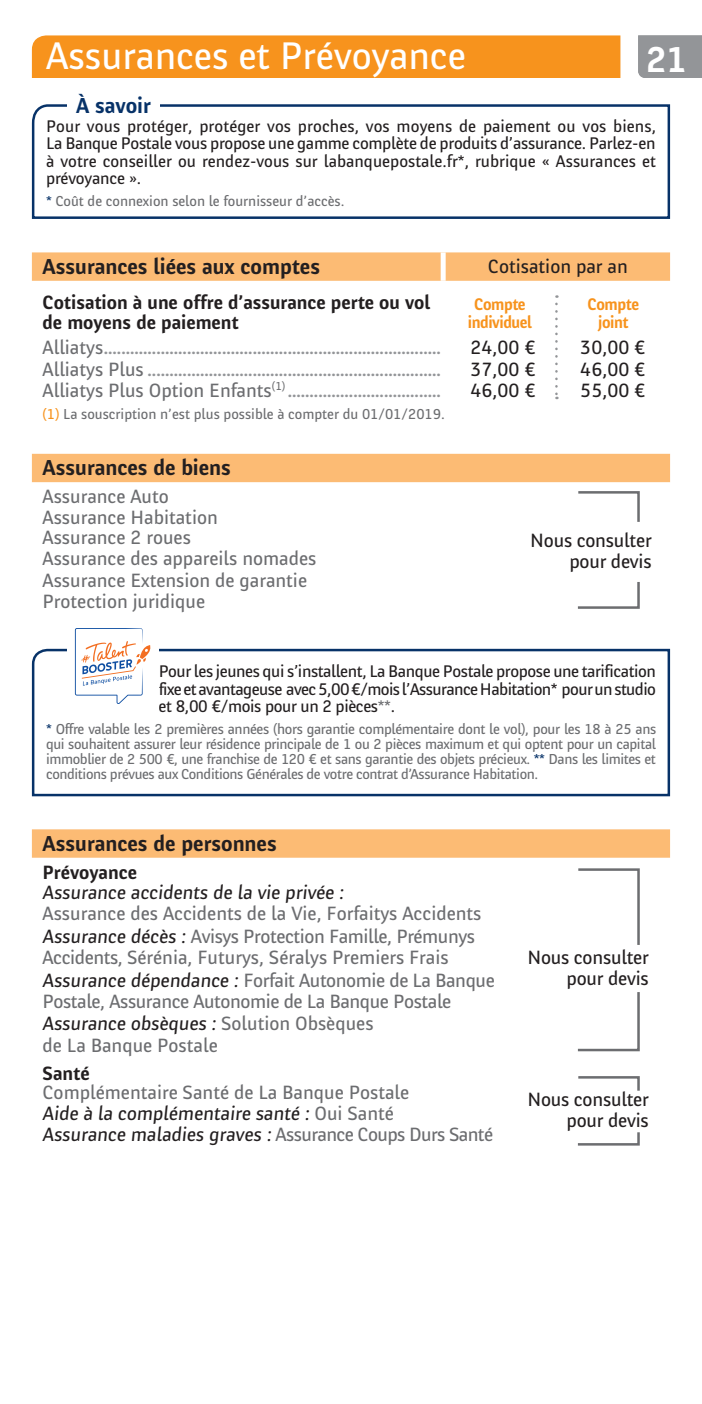
<style>
.page{position:relative;width:702px;height:1404px;background:#fff}
.page>*{position:absolute;margin:0;border:0;box-sizing:border-box;transform-origin:0 0}
.t1{font:40px "LBP";color:#fff}
.t2{font:700 37.5px "LBP";color:#fff}
.t3{font:700 22.5px "LBP";color:#231f20}
.t4{font:700 22.5px "LBP";color:#073268}
.t5{font:20px/21px "LBP";color:#6c6d70}
.t6{font:20px/21.8px "LBP";letter-spacing:-.02em;color:#6c6d70}
.t7{font:20px/21.2px "LBP";letter-spacing:-.01em;color:#231f20;text-align:right}
.t8{font:700 20px/20px "LBP";color:#231f20}
.t9{font:17.5px/17.5px "LBP";letter-spacing:-.015em;color:#231f20;text-align:justify}
.t10{font:700 17.5px "LBP";color:#939598}
.t11{font:700 17.5px/17.5px "LBP";letter-spacing:-.025em;color:#f7931d;text-align:center;scale:.95 1}
.t12{font:15px/15px "LBP";color:#6c6d70;text-align:justify}
.s1{color:#073268}
.s2{font-weight:400;font-size:20px;color:#6c6d70}
.s3{color:#f7931d}
.s4{color:#6c6d70}
.s5{color:#231f20}
</style>
<div class="page">
<div style="left:32px;top:35px;width:588px;height:43px;background:#f7931d"></div>
<svg style="left:555px;top:304px;width:2px;height:95px"></svg>
<svg style="left:32px;top:252px;width:638px;height:29px;background:#fcbc77"></svg>
<div style="left:440px;top:252px;width:5px;height:29px;background:#fff"></div>
<svg style="left:31px;top:104px;width:640px;height:115px"></svg>
<div style="left:67px;top:89px;width:92px;height:29px;background:#fff"></div>
<div style="left:32px;top:829px;width:638px;height:28px;background:#fcbb74"></div>
<svg style="left:578px;top:1076px;width:62px;height:15px"></svg>
<svg style="left:578px;top:868px;width:62px;height:77px"></svg>
<svg style="left:577px;top:1132px;width:63px;height:14px"></svg>
<svg style="left:577px;top:992px;width:63px;height:60px"></svg>
<div style="left:32px;top:454px;width:638px;height:28px;background:#fcbb74"></div>
<svg style="left:578px;top:491px;width:62px;height:31px"></svg>
<svg style="left:577px;top:582px;width:63px;height:27px"></svg>
<svg style="left:31px;top:648px;width:640px;height:149px"></svg>
<div style="left:67px;top:623px;width:92px;height:87px;background:#fff"></div>
<svg style="left:75px;top:628px;width:76px;height:76px"></svg>
<div style="left:638px;top:35px;width:64px;height:43px;background:#939598"></div>
<h1 class="t1" style="left:46px;top:35px;width:421px">Assurances et Prévoyance</h1>
<h2 class="t2" style="left:646px;top:39px;width:43px">21</h2>
<h3 class="t4" style="left:76px;top:93px;width:76px">À savoir</h3>
<p class="t9" style="left:46px;top:117px;width:611px">Pour vous protéger, protéger vos proches, vos moyens de paiement ou vos biens, La Banque Postale vous propose une gamme complète de produits d’assurance. Parlez-en à votre conseiller ou rendez-vous sur labanquepostale.fr*, rubrique « Assurances et prévoyance ».</p>
<p class="t12" style="left:46px;top:194px;width:300px"><span class="s1">*</span> Coût de connexion selon le fournisseur d’accès.</p>
<h3 class="t3" style="left:43px;top:254px;width:279px">Assurances liées aux comptes</h3>
<h3 class="t7" style="left:488px;top:256px;width:141px">Cotisation par an</h3>
<h3 class="t8" style="left:43px;top:292px;width:389px">Cotisation à une offre d’assurance perte ou vol de moyens de paiement</h3>
<p class="t11" style="left:468px;top:296px;width:69px">Compte individuel</p>
<p class="t11" style="left:587px;top:296px;width:56px">Compte joint</p>
<p class="t10" style="left:43px;top:339px;width:400px"><span class="s2">Alliatys</span>.............................................................................</p>
<h3 class="t7" style="left:470px;top:337px;width:66px">24,00 €</h3>
<h3 class="t7" style="left:580px;top:337px;width:66px">30,00 €</h3>
<p class="t10" style="left:43px;top:360px;width:400px"><span class="s2">Alliatys Plus</span> ...................................................................</p>
<h3 class="t7" style="left:470px;top:358px;width:66px">37,00 €</h3>
<h3 class="t7" style="left:580px;top:358px;width:66px">46,00 €</h3>
<p class="t10" style="left:43px;top:382px;width:400px"><span class="s2">Alliatys Plus Option Enfants</span><sup>(1)</sup> ...................................</p>
<h3 class="t7" style="left:470px;top:380px;width:66px">46,00 €</h3>
<h3 class="t7" style="left:580px;top:380px;width:66px">55,00 €</h3>
<p class="t12" style="left:43px;top:406px;width:404px"><span class="s3">(1)</span> La souscription n’est plus possible à compter du 01/01/2019.</p>
<h3 class="t3" style="left:43px;top:455px;width:190px">Assurances de biens</h3>
<h3 class="t5" style="left:43px;top:486px;width:275px">Assurance Auto<br>Assurance Habitation<br>Assurance 2 roues<br>Assurance des appareils nomades<br>Assurance Extension de garantie<br>Protection juridique</h3>
<h3 class="t7" style="left:530px;top:530px;width:123px">Nous consulter pour devis</h3>
<p class="t9" style="left:159px;top:663px;width:499px">Pour les jeunes qui s’installent, La Banque Postale propose une tarification fixe et avantageuse avec 5,00 €/mois l’Assurance Habitation* pour un studio et 8,00 €/mois pour un 2 pièces<span class="s4">**</span>.</p>
<p class="t12" style="left:46px;top:722px;width:611px"><span class="s1">*</span> Offre valable les 2 premières années (hors garantie complémentaire dont le vol), pour les 18 à 25 ans qui souhaitent assurer leur résidence principale de 1 ou 2 pièces maximum et qui optent pour un capital immoblier de 2 500 €, une franchise de 120 € et sans garantie des objets précieux. <span class="s1">**</span> Dans les limites et conditions prévues aux Conditions Générales de votre contrat d’Assurance Habitation.</p>
<h3 class="t3" style="left:43px;top:831px;width:236px">Assurances de personnes</h3>
<h3 class="t8" style="left:43px;top:862px;width:96px">Prévoyance</h3>
<h3 class="t7" style="left:43px;top:881px;width:305px">Assurance accidents de la vie privée :</h3>
<h3 class="t5" style="left:43px;top:902px;width:440px">Assurance des Accidents de la Vie, Forfaitys Accidents</h3>
<p class="t6" style="left:43px;top:925px;width:453px"><span class="s5">Assurance décès :</span> Avisys Protection Famille, Prémunys Accidents, Sérénia, Futurys, Séralys Premiers Frais <span class="s5">Assurance dépendance :</span> Forfait Autonomie de La Banque Postale, Assurance Autonomie de La Banque Postale <span class="s5">Assurance obsèques :</span> Solution Obsèques<br>de La Banque Postale</p>
<h3 class="t8" style="left:43px;top:1063px;width:49px">Santé</h3>
<h3 class="t5" style="left:43px;top:1081px;width:452px">Complémentaire Santé de La Banque Postale<br><span class="s5">Aide à la complémentaire santé :</span> Oui Santé<br><span class="s5">Assurance maladies graves :</span> Assurance Coups Durs Santé</h3>
<h3 class="t7" style="left:527px;top:946px;width:123px">Nous consulter pour devis</h3>
<h3 class="t7" style="left:527px;top:1088px;width:123px">Nous consulter pour devis</h3>
</div>
